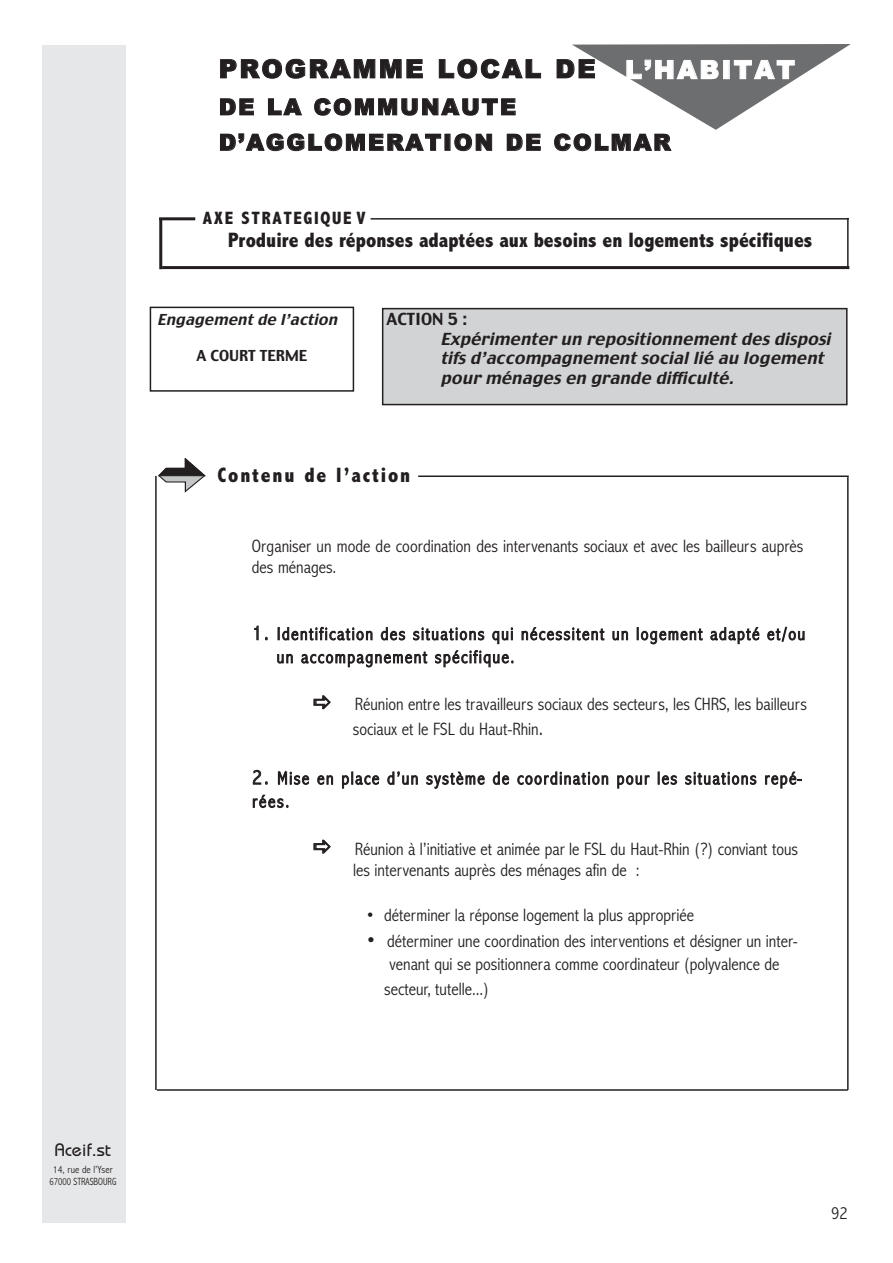
<style>
.page{position:relative;width:893px;height:1263px;background:#fff}
.page>*{position:absolute;margin:0;border:0;box-sizing:border-box;transform-origin:0 0}
.t1{font:900 25.5px "Arial";letter-spacing:.085em;color:#231f20}
.t2{font:900 25.5px "Arial";letter-spacing:.09em;color:#fff}
.t3{font:900 22.5px/35.5px "Arial";letter-spacing:.085em;color:#231f20}
.t4{font:800 condensed 21px "Abadi";color:#231f20}
.t5{font:800 condensed 21px "Abadi";letter-spacing:.09em;color:#231f20}
.t6{font:300 condensed 18px/21.6px "Abadi";color:#231f20}
.t7{font:300 condensed 18px/23.1px "Abadi";letter-spacing:.085em;color:#231f20}
.t8{font:800 condensed 18px "Abadi";letter-spacing:.09em;color:#231f20}
.t9{font:500 18px "Bauhaus";color:#231f20}
.t10{font:italic 16.5px/19.8px "Charcoal";color:#231f20}
.t11{font:16.5px "Charcoal";color:#231f20}
.t12{font:italic 15px "Charcoal";color:#231f20}
.t13{font:15px "Charcoal";color:#231f20}
.t14{font:300 condensed 10.5px/12.6px "Abadi";color:#231f20;text-align:center}
.s1{font-size:21px}
</style>
<div class="page">
<div style="left:42px;top:45px;width:83px;height:1178px;background:#e6e7e8"></div>
<div style="left:382px;top:309px;width:464px;height:96px;background:#d1d3d4"></div>
<div style="left:382px;top:308px;width:465px;height:97px;border:2px solid #231f20"></div>
<div style="left:150px;top:307px;width:204px;height:85px;border:2px solid #231f20"></div>
<hr style="left:159px;top:217px;width:36px;height:3px;background:#231f20">
<hr style="left:159px;top:219px;width:3px;height:50px;background:#231f20">
<hr style="left:162px;top:266px;width:687px;height:3px;background:#231f20">
<hr style="left:370px;top:218px;width:478px;height:2px;background:#231f20">
<svg style="left:159px;top:459px;width:47px;height:32px"></svg>
<hr style="left:418px;top:476px;width:430px;height:1px;background:#231f20">
<svg style="left:572px;top:44px;width:278px;height:86px"></svg>
<hr style="left:847px;top:218px;width:1px;height:50px;background:#231f20">
<hr style="left:155px;top:476px;width:2px;height:614px;background:#231f20">
<hr style="left:157px;top:1089px;width:690px;height:2px;background:#231f20">
<hr style="left:847px;top:477px;width:1px;height:613px;background:#231f20">
<h1 class="t1" style="left:219px;top:60px;width:378px">PROGRAMME LOCAL DE</h1>
<p class="t3" style="left:219px;top:91px;width:453px">DE LA COMMUNAUTE<br>D’AGGLOMERATION DE COLMAR</p>
<h1 class="t2" style="left:625px;top:60px;width:171px">L’HABITAT</h1>
<p class="t8" style="left:203px;top:211px;width:164px">AXE STRATEGIQUE V</p>
<p class="t4" style="left:228px;top:233px;width:585px">Produire des réponses adaptées aux besoins en logements spécifiques</p>
<p class="t12" style="left:157px;top:314px;width:185px">Engagement de l’action</p>
<p class="t13" style="left:196px;top:350px;width:112px">A COURT TERME</p>
<p class="t11" style="left:386px;top:313px;width:81px">ACTION 5 :</p>
<p class="t10" style="left:440px;top:330px;width:395px">Expérimenter un repositionnement des disposi tifs d’accompagnement social lié au logement pour ménages en grande difficulté.</p>
<p class="t5" style="left:217px;top:467px;width:194px">Contenu de l’action</p>
<p class="t6" style="left:252px;top:537px;width:553px">Organiser un mode de coordination des intervenants sociaux et avec les bailleurs auprès des ménages.</p>
<p class="t7" style="left:277px;top:624px;width:530px;text-indent:-24px"><span class="s1">1.</span> Identification des situations qui nécessitent un logement adapté et/ou un accompagnement spécifique.</p>
<p class="t6" style="left:353px;top:693px;width:456px;line-height:25.2px">Réunion entre les travailleurs sociaux des secteurs, les CHRS, les bailleurs sociaux et le FSL du Haut-Rhin<span class="s1">.</span></p>
<p class="t7" style="left:252px;top:769px;width:551px"><span class="s1">2.</span> Mise en place d’un système de coordination pour les situations repé&shy;rées.</p>
<p class="t6" style="left:353px;top:840px;width:446px">Réunion à l’initiative et animée par le FSL du Haut-Rhin (?) conviant tous les intervenants auprès des ménages afin de :</p>
<p class="t6" style="left:366px;top:906px;width:329px">• déterminer la réponse logement la plus appropriée</p>
<p class="t6" style="left:366px;top:931px;width:433px;line-height:23.1px;text-align:center"><span class="s1">•</span> déterminer une coordination des interventions et désigner un inter&shy;venant qui se positionnera comme coordinateur (polyvalence de</p>
<p class="t6" style="left:384px;top:980px;width:106px">secteur, tutelle...)</p>
<p class="t9" style="left:55px;top:1144px;width:57px">Aceif.st</p>
<p class="t14" style="left:49px;top:1164px;width:68px">14, rue de l’Yser<br>67000 STRASBOURG</p>
<p class="t6" style="left:831px;top:1204px;width:18px">92</p>
</div>
